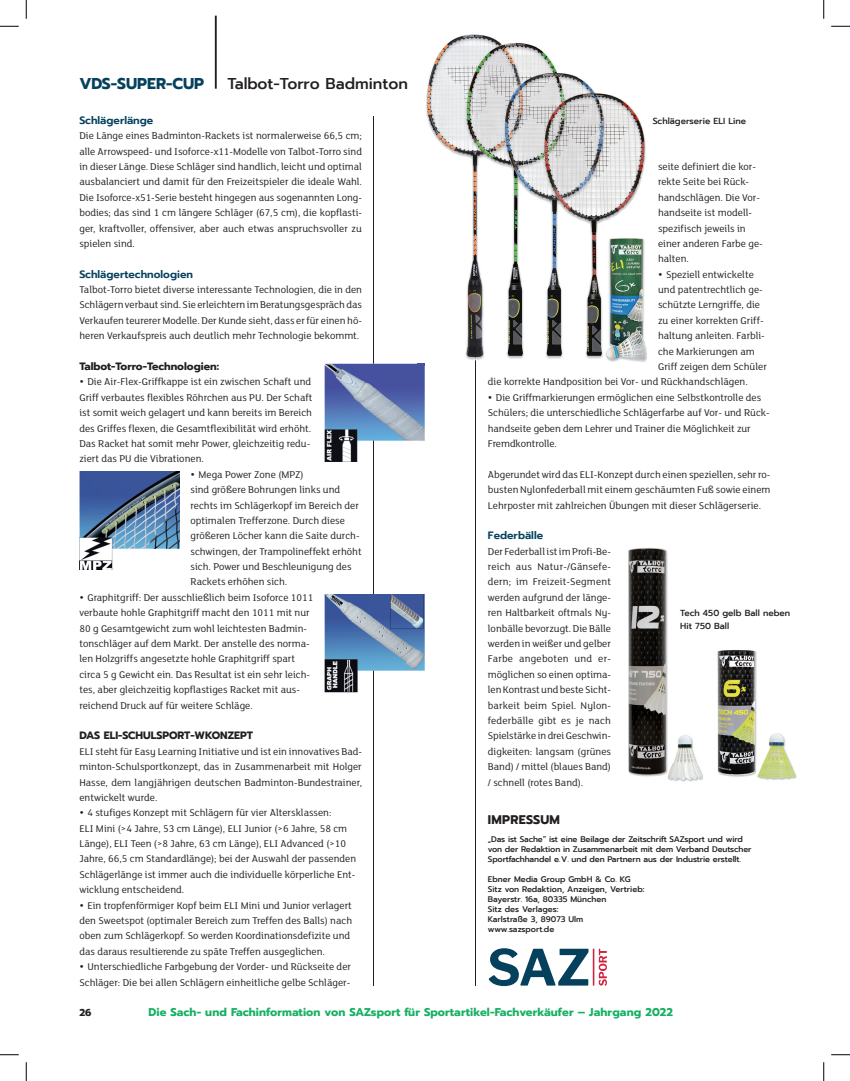
<style>
.page{position:relative;width:850px;height:1081px;background:#fff}
.page>*{position:absolute;margin:0;border:0;box-sizing:border-box;transform-origin:0 0}
.t1{font:500 15.62px "Prompt";color:#231f20}
.t2{font:700 15.62px "Prompt";color:#05415d}
.t3{font:700 12.5px "Prompt";letter-spacing:.02em;color:#231f20}
.t4{font:700 11.25px "Prompt";letter-spacing:.01em;color:#16b064}
.t5{font:10.62px/15.4px "FS Lola";color:#231f20}
.t6{font:700 10.62px "Prompt";color:#231f20}
.t7{font:600 10.62px "Prompt";color:#05415d}
.t8{font:700 10px "Prompt";color:#231f20}
.t9{font:500 8.75px/12.5px "Prompt";color:#231f20}
.t10{font:500 8.12px/10px "Prompt";letter-spacing:-.01em;color:#231f20}
</style>
<div class="page">
<hr style="left:373px;top:116px;width:1px;height:869px;background:#231f20">
<hr style="left:475px;top:216px;width:1px;height:769px;background:#231f20">
<svg style="left:489px;top:948px;width:99px;height:37px"></svg>
<svg style="left:599px;top:948px;width:8px;height:37px"></svg>
<hr style="left:593px;top:948px;width:1px;height:37px;background:#d1213e">
<img style="left:324px;top:363px;width:101px;height:99px">
<img style="left:373px;top:363px;width:1px;height:99px">
<img style="left:426px;top:34px;width:221px;height:328px">
<img style="left:475px;top:216px;width:1px;height:146px">
<svg style="left:417px;top:363px;width:8px;height:2px"></svg>
<img style="left:628px;top:548px;width:169px;height:234px">
<img style="left:324px;top:594px;width:101px;height:98px">
<img style="left:373px;top:594px;width:1px;height:98px">
<img style="left:79px;top:471px;width:101px;height:98px">
<hr style="left:215px;top:16px;width:2px;height:73px;background:#231f20">
<svg style="left:0;top:25px;width:19px;height:2px"></svg>
<svg style="left:831px;top:25px;width:19px;height:2px"></svg>
<svg style="left:0;top:1054px;width:19px;height:1px"></svg>
<svg style="left:831px;top:1054px;width:19px;height:1px"></svg>
<svg style="left:25px;top:0;width:2px;height:19px"></svg>
<svg style="left:25px;top:1062px;width:2px;height:18px"></svg>
<svg style="left:823px;top:0;width:1px;height:19px"></svg>
<svg style="left:823px;top:1062px;width:1px;height:18px"></svg>
<h1 class="t2" style="left:79px;top:71px;width:126px">VDS-SUPER-CUP</h1>
<h1 class="t1" style="left:227px;top:72px;width:182px">Talbot-Torro Badminton</h1>
<p class="t7" style="left:79px;top:112px;width:75px">Schlägerlänge</p>
<p class="t5" style="left:79px;top:128px;width:284px;text-align:justify">Die Länge eines Badminton-Rackets ist normalerweise 66,5 cm; alle Arrowspeed- und Isoforce-x11-Modelle von Talbot-Torro sind in dieser Länge. Diese Schläger sind handlich, leicht und optimal ausbalanciert und damit für den Freizeitspieler die ideale Wahl.<br>Die Isoforce-x51-Serie besteht hingegen aus sogenannten Long&shy;bodies; das sind 1 cm längere Schläger (67,5 cm), die kopflasti&shy;ger, kraftvoller, offensiver, aber auch etwas anspruchsvoller zu spielen sind.</p>
<p class="t7" style="left:79px;top:266px;width:115px">Schlägertechnologien</p>
<p class="t5" style="left:79px;top:281px;width:284px;text-align:justify">Talbot-Torro bietet diverse interessante Technologien, die in den Schlägern verbaut sind. Sie erleichtern im Beratungsgespräch das Verkaufen teurerer Modelle. Der Kunde sieht, dass er für einen hö&shy;heren Verkaufspreis auch deutlich mehr Technologie bekommt.</p>
<p class="t6" style="left:79px;top:358px;width:141px">Talbot-Torro-Technologien:</p>
<p class="t5" style="left:79px;top:374px;width:234px">• Die Air-Flex-Griffkappe ist ein zwischen Schaft und Griff verbautes flexibles Röhrchen aus PU. Der Schaft ist somit weich gelagert und kann bereits im Bereich des Griffes flexen, die Gesamtflexibilität wird erhöht.<br>Das Racket hat somit mehr Power, gleichzeitig redu&shy;ziert das PU die Vibrationen.</p>
<p class="t5" style="left:190px;top:466px;width:173px">• Mega Power Zone (MPZ)<br>sind größere Bohrungen links und rechts im Schlägerkopf im Bereich der optimalen Trefferzone. Durch diese größeren Löcher kann die Saite durch&shy;schwingen, der Trampolineffekt erhöht sich. Power und Beschleunigung des Rackets erhöhen sich.</p>
<p class="t5" style="left:79px;top:589px;width:235px">• Graphitgriff: Der ausschließlich beim Isoforce 1011 verbaute hohle Graphitgriff macht den 1011 mit nur 80 g Gesamtgewicht zum wohl leichtesten Badmin&shy;tonschläger auf dem Markt. Der anstelle des norma&shy;len Holzgriffs angesetzte hohle Graphitgriff spart circa 5 g Gewicht ein. Das Resultat ist ein sehr leich&shy;tes, aber gleichzeitig kopflastiges Racket mit aus&shy;reichend Druck auf für weitere Schläge.</p>
<p class="t6" style="left:79px;top:727px;width:175px">DAS ELI-SCHULSPORT-WKONZEPT</p>
<p class="t5" style="left:79px;top:743px;width:284px;text-align:justify">ELI steht für Easy Learning Initiative und ist ein innovatives Bad&shy;minton-Schulsportkonzept, das in Zusammenarbeit mit Holger Hasse, dem langjährigen deutschen Badminton-Bundestrainer, entwickelt wurde.</p>
<p class="t5" style="left:79px;top:804px;width:278px">• 4 stufiges Konzept mit Schlägern für vier Altersklassen:<br>ELI Mini (&gt;4 Jahre, 53 cm Länge), ELI Junior (&gt;6 Jahre, 58 cm Länge), ELI Teen (&gt;8 Jahre, 63 cm Länge), ELI Advanced (&gt;10<br>Jahre, 66,5 cm Standardlänge); bei der Auswahl der passenden Schlägerlänge ist immer auch die individuelle körperliche Ent&shy;wicklung entscheidend.</p>
<p class="t5" style="left:79px;top:896px;width:274px">• Ein tropfenförmiger Kopf beim ELI Mini und Junior verlagert den Sweetspot (optimaler Bereich zum Treffen des Balls) nach oben zum Schlägerkopf. So werden Koordinationsdefizite und das daraus resultierende zu späte Treffen ausgeglichen.</p>
<p class="t5" style="left:79px;top:958px;width:273px">• Unterschiedliche Farbgebung der Vorder- und Rückseite der<br>Schläger: Die bei allen Schlägern einheitliche gelbe Schläger-</p>
<p class="t9" style="left:653px;top:115px;width:95px">Schlägerserie ELI Line</p>
<p class="t5" style="left:658px;top:158px;width:106px">seite definiert die kor&shy;rekte Seite bei Rück&shy;handschlägen. Die Vor&shy;handseite ist modell&shy;spezifisch jeweils in einer anderen Farbe ge&shy;halten.</p>
<p class="t5" style="left:658px;top:266px;width:97px">• Speziell entwickelte</p>
<p class="t5" style="left:658px;top:281px;width:106px">und patentrechtlich ge-</p>
<p class="t5" style="left:658px;top:297px;width:104px">schützte Lerngriffe, die</p>
<p class="t5" style="left:658px;top:312px;width:107px">zu einer korrekten Griff-</p>
<p class="t5" style="left:658px;top:327px;width:108px">haltung anleiten. Farbli-</p>
<p class="t5" style="left:658px;top:343px;width:98px">che Markierungen am</p>
<p class="t5" style="left:658px;top:358px;width:110px">Griff zeigen dem Schüler</p>
<p class="t5" style="left:488px;top:374px;width:261px">die korrekte Handposition bei Vor- und Rückhandschlägen.</p>
<p class="t5" style="left:488px;top:389px;width:283px">• Die Griffmarkierungen ermöglichen eine Selbstkontrolle des Schülers; die unterschiedliche Schlägerfarbe auf Vor- und Rück&shy;handseite geben dem Lehrer und Trainer die Möglichkeit zur Fremdkontrolle.</p>
<p class="t5" style="left:488px;top:466px;width:284px;text-align:justify">Abgerundet wird das ELI-Konzept durch einen speziellen, sehr ro&shy;busten Nylonfederball mit einem geschäumten Fuß sowie einem Lehrposter mit zahlreichen Übungen mit dieser Schlägerserie.</p>
<p class="t7" style="left:488px;top:527px;width:57px">Federbälle</p>
<p class="t5" style="left:488px;top:543px;width:125px;text-align:justify">Der Federball ist im Profi-Be&shy;reich aus Natur-/Gänsefe&shy;dern; im Freizeit-Segment werden aufgrund der länge&shy;ren Haltbarkeit oftmals Ny&shy;lonbälle bevorzugt. Die Bälle werden in weißer und gelber Farbe angeboten und er&shy;möglichen so einen optima&shy;len Kontrast und beste Sicht&shy;barkeit beim Spiel. Nylon&shy;federbälle gibt es je nach Spielstärke in drei Geschwin&shy;digkeiten: langsam (grünes Band) / mittel (blaues Band) / schnell (rotes Band).</p>
<p class="t9" style="left:680px;top:607px;width:111px">Tech 450 gelb Ball neben<br>Hit 750 Ball</p>
<p class="t3" style="left:488px;top:810px;width:74px">IMPRESSUM</p>
<p class="t10" style="left:488px;top:833px;width:265px">„Das ist Sache“ ist eine Beilage der Zeitschrift SAZsport und wird von der Redaktion in Zusammenarbeit mit dem Verband Deutscher<br>Sportfachhandel e. V. und den Partnern aus der Industrie erstellt.</p>
<p class="t10" style="left:488px;top:873px;width:158px">Ebner Media Group GmbH &amp; Co. KG<br>Sitz von Redaktion, Anzeigen, Vertrieb:<br>Bayerstr. 16a, 80335 München<br>Sitz des Verlages:<br>Karlstraße 3, 89073 Ulm www.sazsport.de</p>
<p class="t8" style="left:79px;top:1004px;width:14px">26</p>
<p class="t4" style="left:148px;top:1003px;width:526px">Die Sach- und Fachinformation von SAZsport für Sportartikel-Fachverkäufer – Jahrgang 2022</p>
</div>
